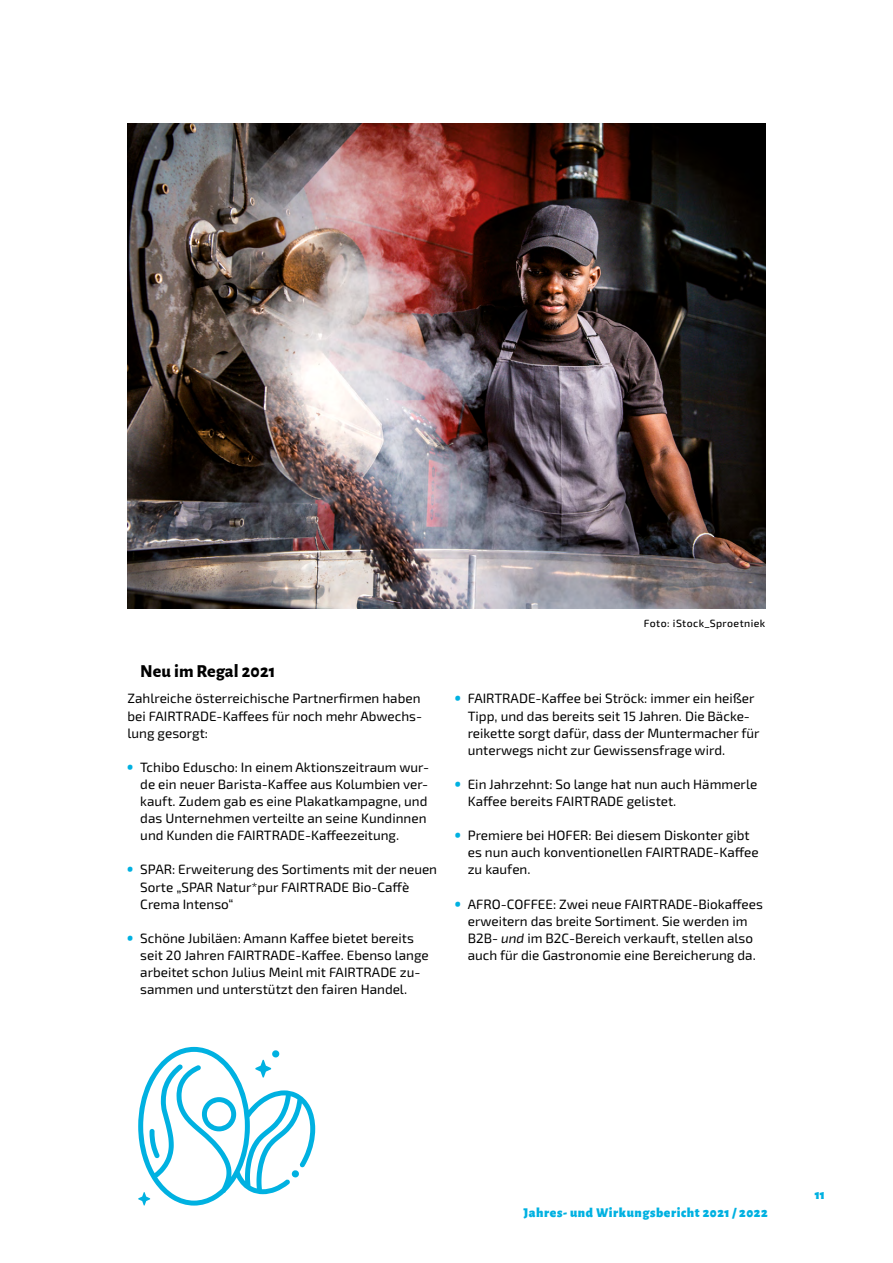
<style>
.page{position:relative;width:893px;height:1263px;background:#fff}
.page>*{position:absolute;margin:0;border:0;box-sizing:border-box;transform-origin:0 0}
.t1{font:800 18px "Alegreya Sans";letter-spacing:.01em;color:#000}
.t2{font:13.5px/17.1px "Exo 2";color:#000}
.t3{font:900 13.5px "Alegreya Sans";letter-spacing:.04em;color:#00b1e1}
.t4{font:500 10.5px "Exo 2";letter-spacing:.04em;color:#000}
.s1{font-family:"Alegreya Sans";font-weight:900;font-size:18px;color:#00b1e1}
.s2{font-style:italic}
</style>
<div class="page">
<img style="left:128px;top:123px;width:637px;height:485px">
<svg style="left:138px;top:1047px;width:177px;height:159px"></svg>
<h1 class="t1" style="left:140px;top:657px;width:137px">Neu im Regal 2021</h1>
<p class="t2" style="left:128px;top:690px;width:296px">Zahlreiche österreichische Partnerfirmen haben bei FAIRTRADE-Kaffees für noch mehr Abwechs&shy;lung gesorgt:</p>
<p class="t2" style="left:140px;top:758px;width:290px;text-indent:-13px"><span class="s1">•</span> Tchibo Eduscho: In einem Aktionszeitraum wur&shy;de ein neuer Barista-Kaffee aus Kolumbien ver&shy;kauft. Zudem gab es eine Plakatkampagne, und das Unternehmen verteilte an seine Kundinnen und Kunden die FAIRTRADE-Kaffeezeitung.</p>
<p class="t2" style="left:140px;top:861px;width:298px;text-indent:-13px"><span class="s1">•</span> SPAR: Erweiterung des Sortiments mit der neuen<br>Sorte „SPAR Natur*pur FAIRTRADE Bio-Caffè<br>Crema Intenso“</p>
<p class="t2" style="left:140px;top:929px;width:290px;text-indent:-13px"><span class="s1">•</span> Schöne Jubiläen: Amann Kaffee bietet bereits seit 20 Jahren FAIRTRADE-Kaffee. Ebenso lange arbeitet schon Julius Meinl mit FAIRTRADE zu&shy;sammen und unterstützt den fairen Handel.</p>
<p class="t4" style="left:644px;top:616px;width:123px">Foto: iStock_Sproetniek</p>
<p class="t2" style="left:468px;top:690px;width:293px;text-indent:-13px"><span class="s1">•</span> FAIRTRADE-Kaffee bei Ströck: immer ein heißer Tipp, und das bereits seit 15 Jahren. Die Bäcke&shy;reikette sorgt dafür, dass der Muntermacher für unterwegs nicht zur Gewissensfrage wird.</p>
<p class="t2" style="left:468px;top:775px;width:291px;text-indent:-13px"><span class="s1">•</span> Ein Jahrzehnt: So lange hat nun auch Hämmerle<br>Kaffee bereits FAIRTRADE gelistet.</p>
<p class="t2" style="left:468px;top:826px;width:292px;text-indent:-13px"><span class="s1">•</span> Premiere bei HOFER: Bei diesem Diskonter gibt es nun auch konventionellen FAIRTRADE-Kaffee zu kaufen.</p>
<p class="t2" style="left:455px;top:895px;width:309px;text-align:center"><span class="s1">•</span> AFRO-COFFEE: Zwei neue FAIRTRADE-Biokaffees erweitern das breite Sortiment. Sie werden im B2B- <span class="s2">und</span> im B2C-Bereich verkauft, stellen also auch für die Gastronomie eine Bereicherung da.</p>
<p class="t3" style="left:523px;top:1201px;width:246px">Jahres- und Wirkungsbericht 2021 / 2022</p>
<p class="t3" style="left:815px;top:1184px;width:12px">11</p>
</div>
